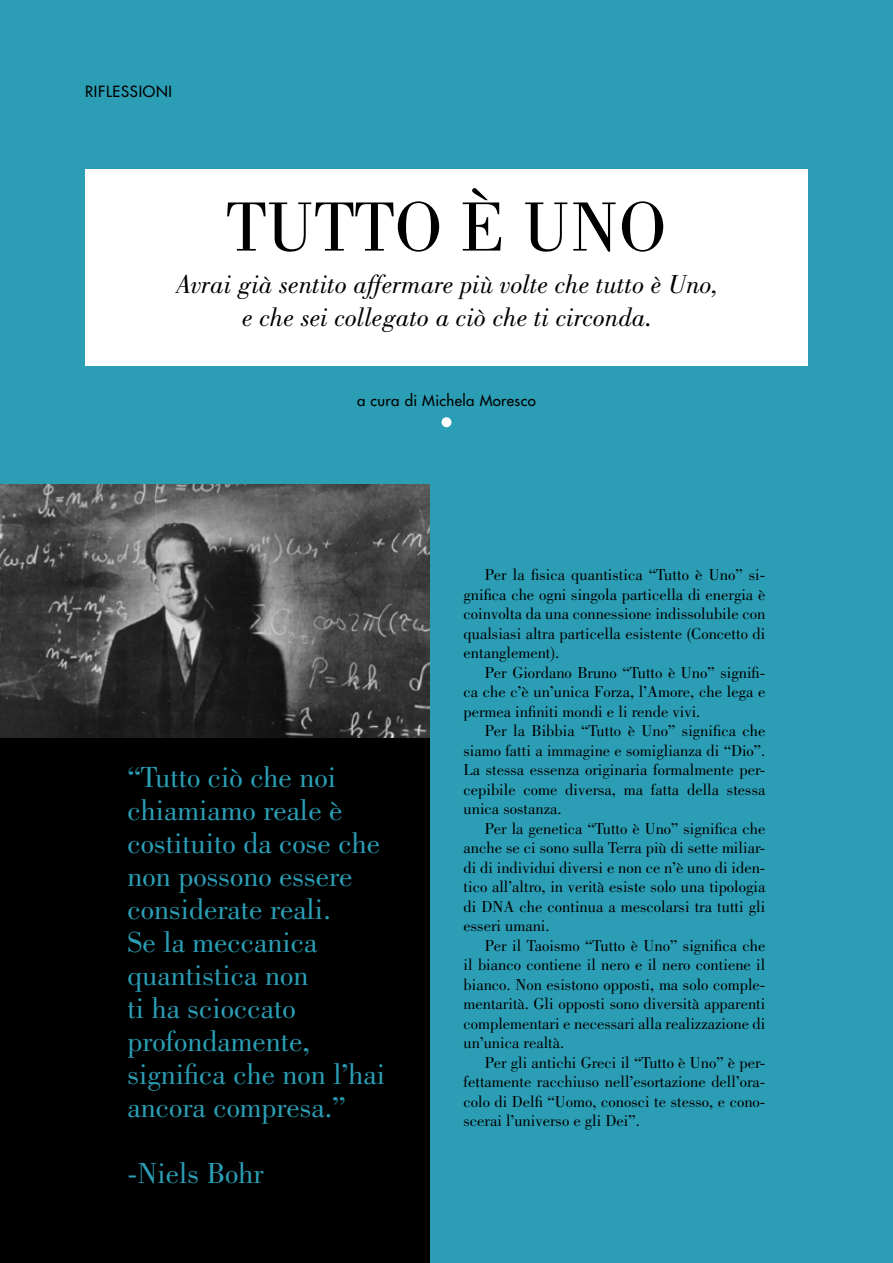
<style>
.page{position:relative;width:893px;height:1263px;background:#2b9eb5}
.page>*{position:absolute;margin:0;border:0;box-sizing:border-box;transform-origin:0 0}
.t1{font:72px "Bodoni Std";color:#000}
.t2{font:30px/33px "Bodoni Std";color:#2b9eb5}
.t3{font:italic 27px/33px "Bodoni Std";color:#000;text-align:center}
.t4{font:16.5px/19.5px "Bodoni Std";color:#000;text-align:justify}
.t5{font:500 15px "Futura Std";letter-spacing:.025em;color:#000}
.t6{font:500 15px "Futura Std";letter-spacing:.05em;color:#000}
</style>
<div class="page">
<div style="left:85px;top:169px;width:723px;height:197px;background:#fff"></div>
<div style="left:441px;top:417px;width:10px;height:10px;background:#fff;border-radius:50%"></div>
<div style="left:0;top:716px;width:429px;height:547px;background:#000"></div>
<img style="left:0;top:485px;width:429px;height:253px">
<p class="t6" style="left:85px;top:82px;width:89px">RIFLESSIONI</p>
<h1 class="t1" style="left:226px;top:187px;width:442px">TUTTO È UNO</h1>
<h3 class="t3" style="left:177px;top:268px;width:543px">Avrai già sentito affermare più volte che tutto è Uno, e che sei collegato a ciò che ti circonda.</h3>
<p class="t5" style="left:357px;top:391px;width:180px">a cura di Michela Moresco</p>
<h2 class="t2" style="left:128px;top:761px;width:259px">“Tutto ciò che noi chiamiamo reale è costituito da cose che non possono essere considerate reali.<br>Se la meccanica quantistica non<br>ti ha scioccato profondamente, significa che non l’hai ancora compresa.”</h2>
<h2 class="t2" style="left:128px;top:1157px;width:137px">-Niels Bohr</h2>
<p class="t4" style="left:463px;top:565px;width:303px;text-indent:21px">Per la fisica quantistica “Tutto è Uno” si&shy;gnifica che ogni singola particella di energia è coinvolta da una connessione indissolubile con qualsiasi altra particella esistente (Concetto di entanglement).</p>
<p class="t4" style="left:463px;top:663px;width:303px;text-indent:21px">Per Giordano Bruno “Tutto è Uno” signifi&shy;ca che c’è un’unica Forza, l’Amore, che lega e permea infiniti mondi e li rende vivi.</p>
<p class="t4" style="left:463px;top:721px;width:303px;text-indent:21px">Per la Bibbia “Tutto è Uno” significa che siamo fatti a immagine e somiglianza di “Dio”.<br>La stessa essenza originaria formalmente per&shy;cepibile come diversa, ma fatta della stessa unica sostanza.</p>
<p class="t4" style="left:463px;top:819px;width:303px;text-indent:21px">Per la genetica “Tutto è Uno” significa che anche se ci sono sulla Terra più di sette miliar&shy;di di individui diversi e non ce n’è uno di iden&shy;tico all’altro, in verità esiste solo una tipologia di DNA che continua a mescolarsi tra tutti gli esseri umani.</p>
<p class="t4" style="left:463px;top:936px;width:303px;text-indent:21px">Per il Taoismo “Tutto è Uno” significa che il bianco contiene il nero e il nero contiene il bianco. Non esistono opposti, ma solo comple&shy;mentarità. Gli opposti sono diversità apparenti complementari e necessari alla realizzazione di un’unica realtà.</p>
<p class="t4" style="left:463px;top:1053px;width:303px;text-indent:21px">Per gli antichi Greci il “Tutto è Uno” è per&shy;fettamente racchiuso nell’esortazione dell’ora&shy;colo di Delfi “Uomo, conosci te stesso, e cono&shy;scerai l’universo e gli Dei”.</p>
</div>
